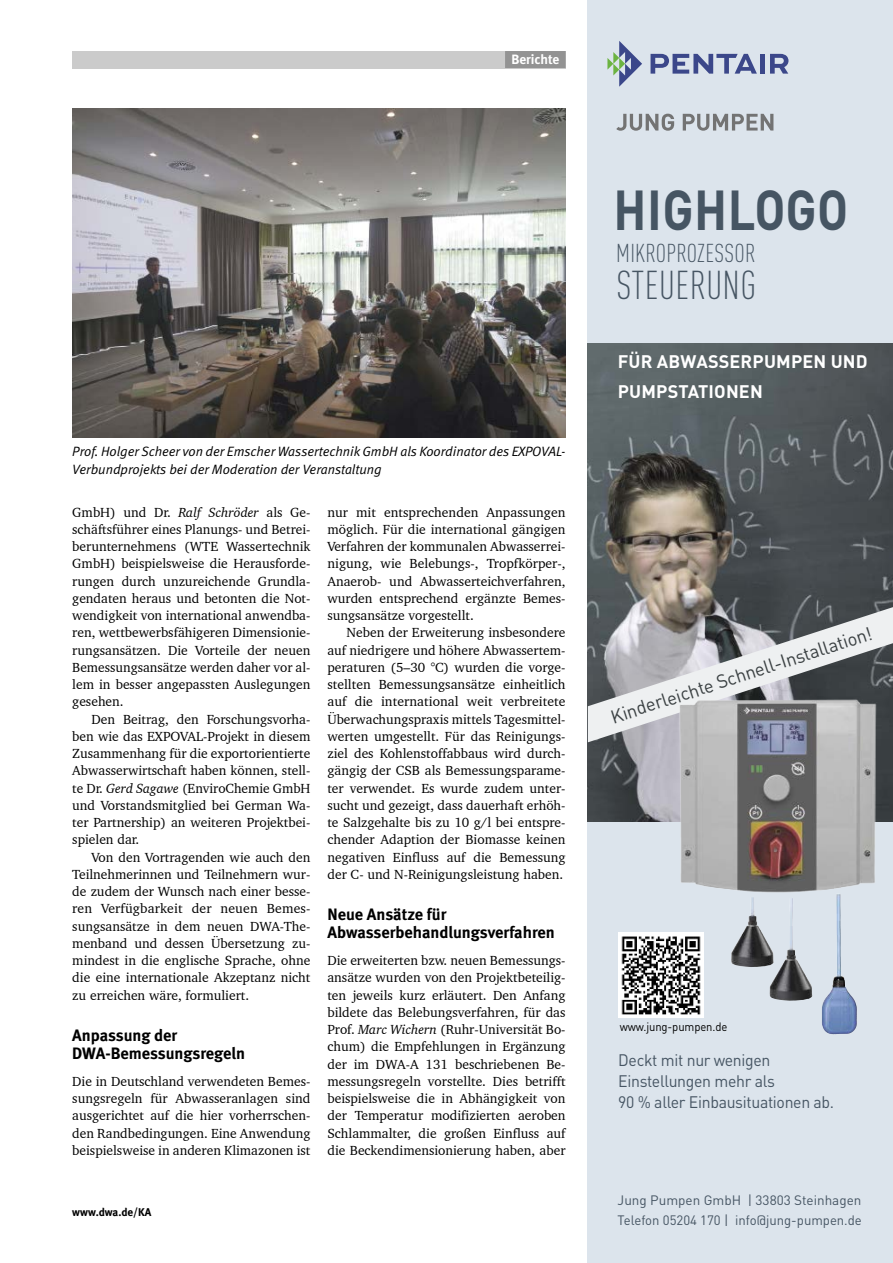
<style>
.page{position:relative;width:893px;height:1263px;background:#fff}
.page>*{position:absolute;margin:0;border:0;box-sizing:border-box;transform-origin:0 0}
.t1{font:700 55.5px "DIN Pro";letter-spacing:.01em;color:#465563;scale:.87 1}
.t2{font:300 condensed 39.75px "DIN Pro";letter-spacing:.01em;color:#465563}
.t3{font:300 condensed 25.5px "DIN Pro";letter-spacing:.01em;color:#465563}
.t4{font:18.75px "DIN Pro";color:#3a4042}
.t5{font:700 18px/30px "DIN Pro";letter-spacing:.01em;color:#fff}
.t6{font:16.5px/18px "Meta Bold LF";color:#000}
.t7{font:16.5px/21px "DIN Pro";letter-spacing:-.02em;color:#465563;scale:.96 1}
.t8{font:13.5px/17.2px "Charter BT";color:#000;text-align:justify}
.t9{font:italic 13.5px/17.2px "Meta Normal LF";color:#000}
.t10{font:13.5px/20.4px "DIN Pro";color:#465563}
.t11{font:13.5px "Meta Bold LF";color:#fff}
.t12{font:12px "DIN Pro";letter-spacing:-.01em;color:#000;scale:.94 1}
.t13{font:700 11.25px "Meta";color:#000}
.s1{font-style:italic}
</style>
<div class="page">
<div style="left:72px;top:51px;width:494px;height:17px;background:#cbcbcb"></div>
<div style="left:505px;top:51px;width:61px;height:17px;background:#939393"></div>
<img style="left:72px;top:108px;width:494px;height:329px">
<div style="left:588px;top:0;width:305px;height:1263px;background:#dce4ec"></div>
<img style="left:588px;top:344px;width:305px;height:477px">
<svg style="left:607px;top:41px;width:35px;height:46px"></svg>
<svg style="left:650px;top:54px;width:107px;height:20px"></svg>
<div style="left:760px;top:54px;width:5px;height:20px;background:#3b478a"></div>
<svg style="left:770px;top:54px;width:18px;height:20px"></svg>
<svg style="left:616px;top:114px;width:58px;height:17px"></svg>
<svg style="left:683px;top:114px;width:90px;height:17px"></svg>
<svg style="left:588px;top:607px;width:305px;height:135px;background:#9fa0a3"></svg>
<img style="left:779px;top:949px;width:11px;height:21px">
<img style="left:740px;top:915px;width:11px;height:22px">
<img style="left:827px;top:896px;width:13px;height:100px">
<img style="left:619px;top:933px;width:85px;height:85px">
<img style="left:677px;top:695px;width:201px;height:201px">
<p class="t11" style="left:511px;top:51px;width:49px">Berichte</p>
<p class="t9" style="left:72px;top:443px;width:495px">Prof. Holger Scheer von der Emscher Wassertechnik GmbH als Koordinator des EXPOVAL-<br>Verbundprojekts bei der Moderation der Veranstaltung</p>
<p class="t8" style="left:72px;top:503px;width:240px">GmbH) und Dr. <span class="s1">Ralf Schröder</span> als Ge&shy;schäftsführer eines Planungs- und Betrei&shy;berunternehmens (WTE Wassertechnik GmbH) beispielsweise die Herausforde&shy;rungen durch unzureichende Grundla&shy;gendaten heraus und betonten die Not&shy;wendigkeit von international anwendba&shy;ren, wettbewerbsfähigeren Dimensionie&shy;rungsansätzen. Die Vorteile der neuen Bemessungsansätze werden daher vor al&shy;lem in besser angepassten Auslegungen gesehen.</p>
<p class="t8" style="left:72px;top:710px;width:240px;text-indent:19px">Den Beitrag, den Forschungsvorha&shy;ben wie das EXPOVAL-Projekt in diesem Zusammenhang für die exportorientierte Abwasserwirtschaft haben können, stell&shy;te Dr. <span class="s1">Gerd Sagawe</span> (EnviroChemie GmbH und Vorstandsmitglied bei German Wa&shy;ter Partnership) an weiteren Projektbei&shy;spielen dar.</p>
<p class="t8" style="left:72px;top:848px;width:240px;text-indent:19px">Von den Vortragenden wie auch den Teilnehmerinnen und Teilnehmern wur&shy;de zudem der Wunsch nach einer besse&shy;ren Verfügbarkeit der neuen Bemes&shy;sungsansätze in dem neuen DWA-The&shy;menband und dessen Übersetzung zu&shy;mindest in die englische Sprache, ohne die eine internationale Akzeptanz nicht zu erreichen wäre, formuliert.</p>
<p class="t6" style="left:72px;top:1026px;width:174px">Anpassung der<br>DWA-Bemessungsregeln</p>
<p class="t8" style="left:72px;top:1072px;width:240px">Die in Deutschland verwendeten Bemes&shy;sungsregeln für Abwasseranlagen sind ausgerichtet auf die hier vorherrschen&shy;den Randbedingungen. Eine Anwendung beispielsweise in anderen Klimazonen ist</p>
<p class="t8" style="left:327px;top:503px;width:240px">nur mit entsprechenden Anpassungen möglich. Für die international gängigen Verfahren der kommunalen Abwasserrei&shy;nigung, wie Belebungs-, Tropfkörper-, Anaerob- und Abwasserteichverfahren, wurden entsprechend ergänzte Bemes&shy;sungsansätze vorgestellt.</p>
<p class="t8" style="left:327px;top:624px;width:240px;text-indent:19px">Neben der Erweiterung insbesondere auf niedrigere und höhere Abwassertem&shy;peraturen (5–30 °C) wurden die vorge&shy;stellten Bemessungsansätze einheitlich auf die international weit verbreitete Überwachungspraxis mittels Tagesmittel&shy;werten umgestellt. Für das Reinigungs&shy;ziel des Kohlenstoffabbaus wird durch&shy;gängig der CSB als Bemessungsparame&shy;ter verwendet. Es wurde zudem unter&shy;sucht und gezeigt, dass dauerhaft erhöh&shy;te Salzgehalte bis zu 10 g/l bei entspre&shy;chender Adaption der Biomasse keinen negativen Einfluss auf die Bemessung der C- und N-Reinigungsleistung haben.</p>
<p class="t6" style="left:327px;top:905px;width:229px">Neue Ansätze für<br>Abwasserbehandlungsverfahren</p>
<p class="t8" style="left:327px;top:952px;width:240px">Die erweiterten bzw. neuen Bemessungs&shy;ansätze wurden von den Projektbeteilig&shy;ten jeweils kurz erläutert. Den Anfang bildete das Belebungsverfahren, für das Prof. <span class="s1">Marc Wichern</span> (Ruhr-Universität Bo&shy;chum) die Empfehlungen in Ergänzung der im DWA-A 131 beschriebenen Be&shy;messungsregeln vorstellte. Dies betrifft beispielsweise die in Abhängigkeit von der Temperatur modifizierten aeroben Schlammalter, die großen Einfluss auf die Beckendimensionierung haben, aber</p>
<p class="t13" style="left:72px;top:1206px;width:81px">www.dwa.de/KA</p>
<h1 class="t1" style="left:613px;top:163px;width:271px">HIGHLOGO</h1>
<h3 class="t3" style="left:616px;top:235px;width:141px">MIKROPROZESSOR</h3>
<h2 class="t2" style="left:616px;top:257px;width:141px">STEUERUNG</h2>
<h3 class="t5" style="left:618px;top:345px;width:252px">FÜR ABWASSERPUMPEN UND<br>PUMPSTATIONEN</h3>
<h3 class="t4" style="left:607px;top:703px;width:275px;rotate:-18deg">Kinderleichte Schnell-Installation!</h3>
<p class="t12" style="left:620px;top:1017px;width:116px">www.jung-pumpen.de</p>
<p class="t7" style="left:618px;top:1047px;width:226px">Deckt mit nur wenigen<br>Einstellungen mehr als<br>90 % aller Einbausituationen ab.</p>
<p class="t10" style="left:618px;top:1188px;width:246px">Jung Pumpen GmbH | 33803 Steinhagen<br>Telefon 05204 170 | info@jung-pumpen.de</p>
</div>
